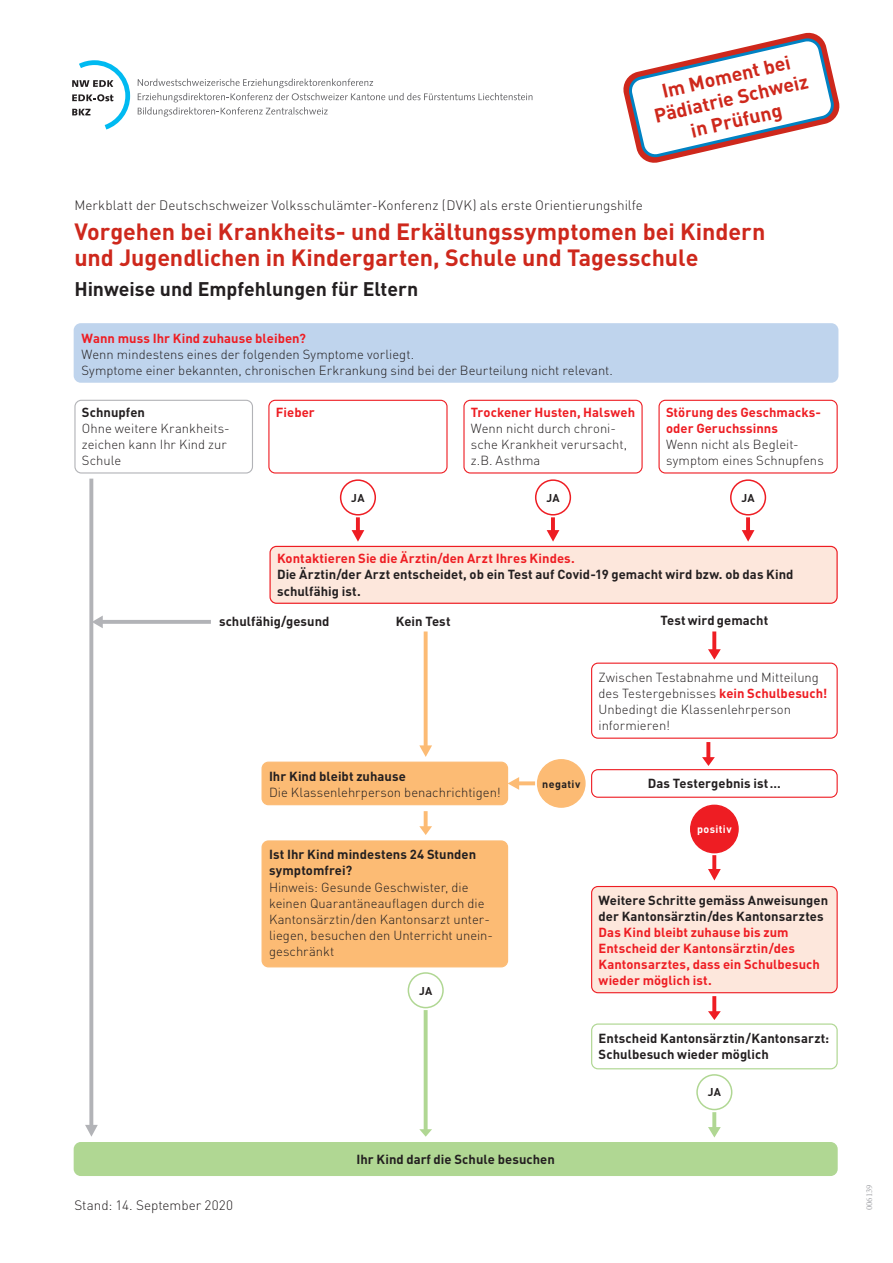
<style>
.page{position:relative;width:893px;height:1263px;background:#fff}
.page>*{position:absolute;margin:0;border:0;box-sizing:border-box;transform-origin:0 0}
.t1{font:700 23.25px/25.5px "DINOT";letter-spacing:-.005em;color:#ce281c}
.t2{font:700 19.5px/22.5px "DINOT";color:#ce281c;text-align:center}
.t3{font:700 19.5px "DINOT";letter-spacing:-.005em;color:#231f20}
.t4{font:300 13.5px "DINOT";color:#231f20}
.t5{font:300 13.05px/16px "DINOT";color:#231f20}
.t6{font:700 13.05px/16px "DINOT";letter-spacing:.005em;color:#231f20}
.t7{font:700 13.05px/16px "DINOT";letter-spacing:.005em;color:#ee1d23}
.t8{font:700 11.25px "DINOT";letter-spacing:.035em;color:#231f20}
.t9{font:700 10.65px "DINOT";letter-spacing:.04em;color:#231f20}
.t10{font:700 10.65px "DINOT";letter-spacing:.035em;color:#fff}
.t11{font:9px "Minion Pro";color:#a8a9ad}
.s1{font-weight:700;color:#ee1d23}
</style>
<div class="page">
<svg style="left:72px;top:60px;width:460px;height:70px"></svg>
<div style="left:74px;top:324px;width:764px;height:58px;background:#bfd4ed;border-radius:6px"></div>
<div style="left:74px;top:323px;width:764px;height:60px;border:2px solid #bfd4ed;border-radius:6px"></div>
<div style="left:74px;top:1143px;width:763px;height:32px;background:#b0d793;border-radius:6px"></div>
<div style="left:74px;top:1142px;width:764px;height:34px;border:2px solid #b0d793;border-radius:6px"></div>
<div style="left:268px;top:400px;width:180px;height:73px;border:1px solid #ee1d23;border-radius:6px"></div>
<div style="left:463px;top:400px;width:180px;height:73px;border:1px solid #ee1d23;border-radius:6px"></div>
<div style="left:658px;top:400px;width:180px;height:73px;border:1px solid #ee1d23;border-radius:6px"></div>
<div style="left:270px;top:546px;width:567px;height:57px;background:#fde7dc;border-radius:6px"></div>
<div style="left:269px;top:546px;width:569px;height:58px;border:1px solid #ee1d23;border-radius:6px"></div>
<div style="left:262px;top:762px;width:246px;height:43px;background:#fcbb74;border-radius:6px"></div>
<div style="left:261px;top:762px;width:247px;height:43px;border:1px solid #fcbb74;border-radius:6px"></div>
<div style="left:262px;top:841px;width:246px;height:126px;background:#fcbb74;border-radius:6px"></div>
<div style="left:261px;top:840px;width:247px;height:127px;border:1px solid #fcbb74;border-radius:6px"></div>
<div style="left:591px;top:1023px;width:247px;height:46px;border:1px solid #b0d793;border-radius:6px"></div>
<div style="left:592px;top:886px;width:245px;height:107px;background:#fde7dc;border-radius:6px"></div>
<div style="left:591px;top:886px;width:247px;height:107px;border:1px solid #ee1d23;border-radius:6px"></div>
<div style="left:591px;top:769px;width:247px;height:29px;border:1px solid #ee1d23;border-radius:6px"></div>
<svg style="left:547px;top:517px;width:12px;height:25px"></svg>
<svg style="left:352px;top:517px;width:12px;height:25px"></svg>
<svg style="left:742px;top:517px;width:12px;height:25px"></svg>
<svg style="left:708px;top:631px;width:13px;height:29px"></svg>
<svg style="left:702px;top:742px;width:13px;height:24px"></svg>
<svg style="left:419px;top:811px;width:13px;height:24px"></svg>
<svg style="left:708px;top:996px;width:13px;height:24px"></svg>
<svg style="left:419px;top:631px;width:13px;height:126px"></svg>
<div style="left:591px;top:663px;width:247px;height:76px;border:1px solid #ee1d23;border-radius:6px"></div>
<div style="left:535px;top:479px;width:36px;height:36px;border:2px solid #ee1d23;border-radius:50%"></div>
<div style="left:340px;top:479px;width:36px;height:36px;border:2px solid #ee1d23;border-radius:50%"></div>
<div style="left:730px;top:479px;width:36px;height:36px;border:2px solid #ee1d23;border-radius:50%"></div>
<svg style="left:508px;top:777px;width:27px;height:13px"></svg>
<div style="left:538px;top:760px;width:47px;height:47px;background:#fcbb74;border-radius:50%"></div>
<div style="left:537px;top:759px;width:49px;height:49px;border:1px solid #fcbb74;border-radius:50%"></div>
<div style="left:691px;top:805px;width:47px;height:48px;background:#ee1d23;border-radius:50%"></div>
<div style="left:690px;top:805px;width:49px;height:48px;border:1px solid #ee1d23;border-radius:50%"></div>
<div style="left:696px;top:1074px;width:36px;height:36px;border:2px solid #b0d793;border-radius:50%"></div>
<svg style="left:419px;top:1010px;width:13px;height:127px"></svg>
<div style="left:408px;top:972px;width:36px;height:36px;border:2px solid #b0d793;border-radius:50%"></div>
<svg style="left:708px;top:855px;width:13px;height:25px"></svg>
<svg style="left:708px;top:1112px;width:13px;height:25px"></svg>
<div style="left:74px;top:400px;width:179px;height:73px;border:1px solid #b2b3b7;border-radius:6px"></div>
<svg style="left:85px;top:479px;width:126px;height:658px"></svg>
<svg style="left:623px;top:32px;width:217px;height:131px"></svg>
<h2 class="t2" style="left:647px;top:82px;width:159px;rotate:-13deg">Im Moment bei<br>Pädiatrie Schweiz in Prüfung</h2>
<p class="t4" style="left:74px;top:196px;width:570px">Merkblatt der Deutschschweizer Volksschulämter-Konferenz (DVK) als erste Orientierungshilfe</p>
<h1 class="t1" style="left:74px;top:218px;width:692px">Vorgehen bei Krankheits- und Erkältungssymptomen bei Kindern und Jugendlichen in Kindergarten, Schule und Tagesschule</h1>
<h2 class="t3" style="left:74px;top:275px;width:345px">Hinweise und Empfehlungen für Eltern</h2>
<p class="t7" style="left:82px;top:329px;width:226px">Wann muss Ihr Kind zuhause bleiben?</p>
<p class="t5" style="left:82px;top:345px;width:533px">Wenn mindestens eines der folgenden Symptome vorliegt.<br>Symptome einer bekannten, chronischen Erkrankung sind bei der Beurteilung nicht relevant.</p>
<p class="t6" style="left:82px;top:404px;width:65px">Schnupfen</p>
<p class="t5" style="left:82px;top:420px;width:149px">Ohne weitere Krankheits&shy;zeichen kann Ihr Kind zur<br>Schule</p>
<p class="t7" style="left:276px;top:404px;width:41px">Fieber</p>
<p class="t7" style="left:471px;top:404px;width:166px">Trockener Husten, Halsweh</p>
<p class="t5" style="left:471px;top:420px;width:158px">Wenn nicht durch chroni&shy;sche Krankheit verursacht, z.B. Asthma</p>
<p class="t7" style="left:666px;top:404px;width:157px">Störung des Geschmacks&shy;oder Geruchssinns</p>
<p class="t5" style="left:666px;top:436px;width:159px">Wenn nicht als Begleit&shy;symptom eines Schnupfens</p>
<p class="t8" style="left:351px;top:490px;width:15px">JA</p>
<p class="t8" style="left:546px;top:490px;width:15px">JA</p>
<p class="t8" style="left:741px;top:490px;width:15px">JA</p>
<p class="t7" style="left:277px;top:550px;width:299px">Kontaktieren Sie die Ärztin/den Arzt Ihres Kindes.</p>
<p class="t6" style="left:277px;top:566px;width:518px">Die Ärztin/der Arzt entscheidet, ob ein Test auf Covid-19 gemacht wird bzw. ob das Kind schulfähig ist.</p>
<p class="t6" style="left:219px;top:612px;width:112px">schulfähig/gesund</p>
<p class="t6" style="left:396px;top:612px;width:56px">Kein Test</p>
<p class="t6" style="left:269px;top:767px;width:138px">Ihr Kind bleibt zuhause</p>
<p class="t5" style="left:269px;top:783px;width:233px">Die Klassenlehrperson benachrichtigen!</p>
<p class="t6" style="left:269px;top:846px;width:209px">Ist Ihr Kind mindestens 24 Stunden symptomfrei?</p>
<p class="t5" style="left:269px;top:878px;width:226px">Hinweis: Gesunde Geschwister, die keinen Quarantäneauflagen durch die Kantonsärztin/den Kantonsarzt unter&shy;liegen, besuchen den Unterricht unein&shy;geschränkt</p>
<p class="t8" style="left:419px;top:983px;width:15px">JA</p>
<p class="t6" style="left:660px;top:612px;width:109px">Test wird gemacht</p>
<p class="t5" style="left:599px;top:668px;width:230px">Zwischen Testabnahme und Mitteilung des Testergebnisses <span class="s1">kein Schulbesuch!<br></span>Unbedingt die Klassenlehrperson informieren!</p>
<p class="t9" style="left:542px;top:776px;width:40px">negativ</p>
<p class="t6" style="left:648px;top:775px;width:135px">Das Testergebnis ist…</p>
<p class="t10" style="left:697px;top:822px;width:36px">positiv</p>
<p class="t6" style="left:599px;top:892px;width:231px">Weitere Schritte gemäss Anweisungen der Kantonsärztin/des Kantonsarztes</p>
<p class="t7" style="left:599px;top:924px;width:223px">Das Kind bleibt zuhause bis zum<br>Entscheid der Kantonsärztin/des<br>Kantonsarztes, dass ein Schulbesuch wieder möglich ist.</p>
<p class="t6" style="left:599px;top:1029px;width:232px">Entscheid Kantonsärztin/Kantonsarzt:<br>Schulbesuch wieder möglich</p>
<p class="t8" style="left:708px;top:1085px;width:15px">JA</p>
<p class="t4" style="left:74px;top:1196px;width:160px">Stand: 14. September 2020</p>
<p class="t6" style="left:356px;top:1151px;width:200px">Ihr Kind darf die Schule besuchen</p>
<p class="t11" style="left:863px;top:1210px;width:27px;rotate:-90deg">006139</p>
</div>
